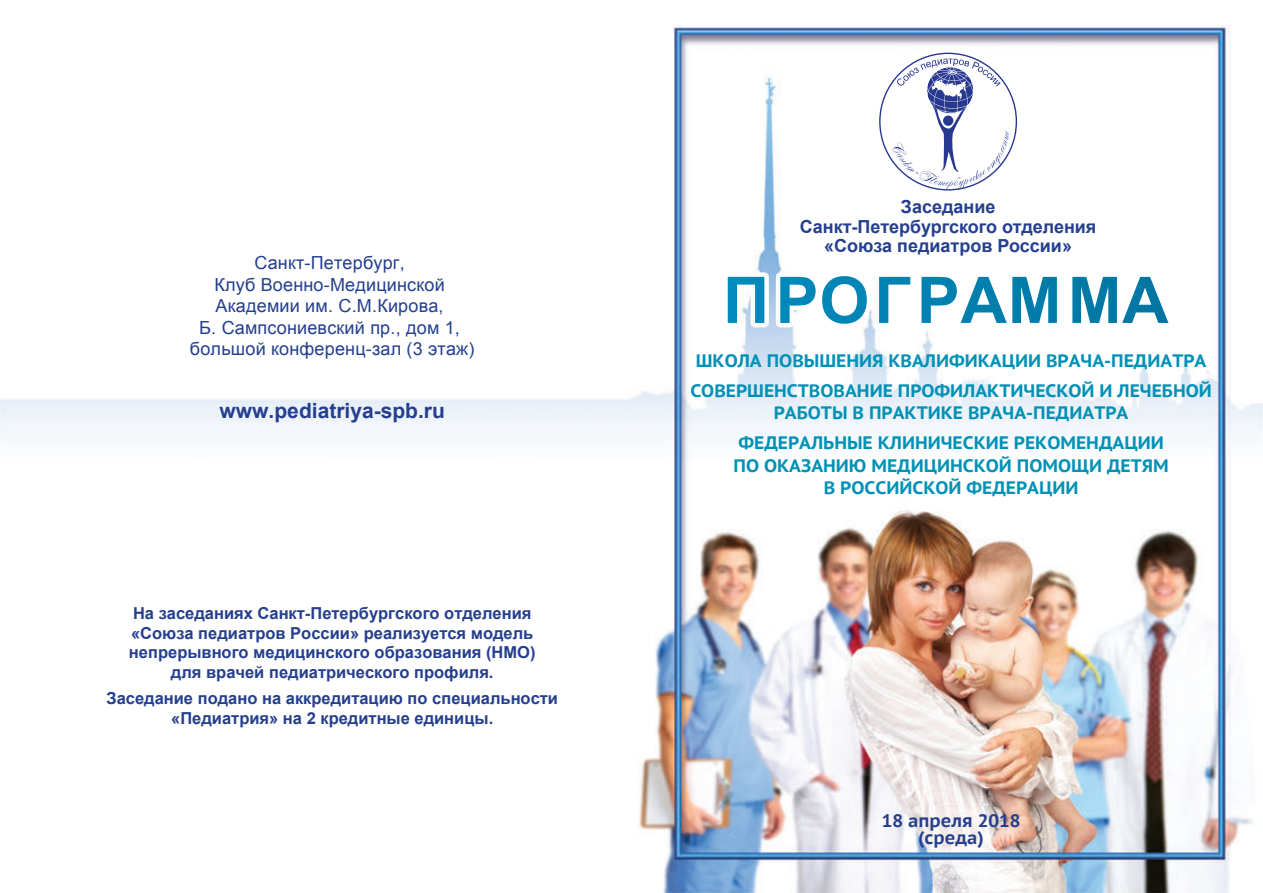
<style>
.page{position:relative;width:1263px;height:893px;background:#fff}
.page>*{position:absolute;margin:0;border:0;box-sizing:border-box;transform-origin:0 0}
.t1{font:700 21px "Arial";color:#253f8e}
.t2{font:700 18px/30px "PT Sans Caption";color:#0091b6;text-align:center}
.t3{font:18px/21.6px "Arial";letter-spacing:.01em;color:#253f8e;text-align:center}
.t4{font:700 18px/19.5px "Arial";color:#253f8e;text-align:center}
.t5{font:700 18px/16.5px "PT Sans Caption";color:#253f8e;text-align:center}
.t6{font:700 16.5px/19.8px "Arial";color:#253f8e;text-align:center}
</style>
<div class="page">
<img style="left:0;top:25px;width:1263px;height:868px">
<div style="left:880px;top:54px;width:136px;height:135px;background:#fff;border-radius:50%"></div>
<svg style="left:892px;top:59px;width:117px;height:131px"></svg>
<svg style="left:719px;top:214px;width:461px;height:129px"></svg>
<p class="t3" style="left:190px;top:252px;width:286px">Санкт-Петербург,<br>Клуб Военно-Медицинской<br>Академии им. С.М.Кирова,<br>Б. Сампсониевский пр., дом 1, большой конференц-зал (3 этаж)</p>
<p class="t1" style="left:220px;top:397px;width:227px">www.pediatriya-spb.ru</p>
<p class="t6" style="left:129px;top:604px;width:408px">На заседаниях Санкт-Петербургского отделения «Союза педиатров России» реализуется модель непрерывного медицинского образования (НМО) для врачей педиатрического профиля.</p>
<p class="t6" style="left:106px;top:689px;width:453px">Заседание подано на аккредитацию по специальности «Педиатрия» на 2 кредитные единицы.</p>
<p class="t4" style="left:800px;top:198px;width:298px">Заседание<br>Санкт-Петербургского отделения «Союза педиатров России»</p>
<p class="t2" style="left:690px;top:345px;width:523px">ШКОЛА ПОВЫШЕНИЯ КВАЛИФИКАЦИИ ВРАЧА-ПЕДИАТРА<br>СОВЕРШЕНСТВОВАНИЕ ПРОФИЛАКТИЧЕСКОЙ И ЛЕЧЕБНОЙ</p>
<p class="t2" style="left:738px;top:397px;width:427px">РАБОТЫ В ПРАКТИКЕ ВРАЧА-ПЕДИАТРА<br>ФЕДЕРАЛЬНЫЕ КЛИНИЧЕСКИЕ РЕКОМЕНДАЦИИ</p>
<p class="t2" style="left:733px;top:454px;width:437px;line-height:22.5px">ПО ОКАЗАНИЮ МЕДИЦИНСКОЙ ПОМОЩИ ДЕТЯМ<br>В РОССИЙСКОЙ ФЕДЕРАЦИИ</p>
<p class="t5" style="left:882px;top:813px;width:140px">18 апреля 2018 (среда)</p>
</div>
